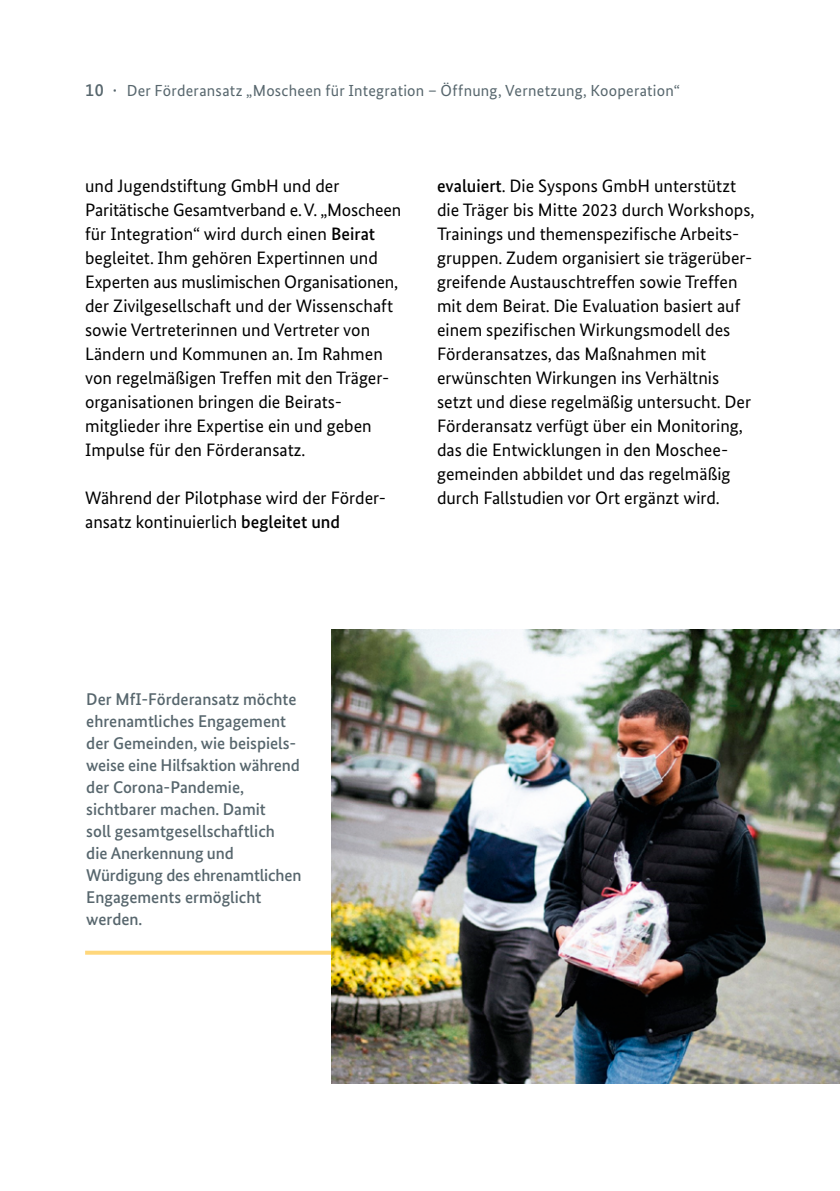
<style>
.page{position:relative;width:840px;height:1191px;background:#fff}
.page>*{position:absolute;margin:0;border:0;box-sizing:border-box;transform-origin:0 0}
.t1{font:18px/24px "Bundes Sans";color:#000}
.t2{font:500 17px/22px "Bundes Sans";color:#57666d}
.t3{font:16px "Bundes Sans";letter-spacing:.015em;color:#57666d}
.s1{font-weight:500;font-size:18px}
.s2{font-weight:500}
</style>
<div class="page">
<svg style="left:85px;top:950px;width:246px;height:4px"></svg>
<img style="left:331px;top:629px;width:508px;height:454px">
<p class="t3" style="left:85px;top:81px;width:596px"><span class="s1">10 ·</span> Der Förderansatz „Moscheen für Integration – Öffnung, Vernetzung, Kooperation“</p>
<p class="t1" style="left:85px;top:174px;width:317px">und Jugendstiftung GmbH und der Paritätische Gesamtverband e.V. „Moscheen für Integration“ wird durch einen <span class="s2">Beirat </span>begleitet. Ihm gehören Expertinnen und Experten aus muslimischen Organisationen, der Zivilgesellschaft und der Wissenschaft sowie Vertreterinnen und Vertreter von Ländern und Kommunen an. Im Rahmen von regelmäßigen Treffen mit den Träger&shy;organisationen bringen die Beirats&shy;mitglieder ihre Expertise ein und geben Impulse für den Förderansatz.</p>
<p class="t1" style="left:85px;top:486px;width:302px">Während der Pilotphase wird der Förder&shy;ansatz kontinuierlich <span class="s2">begleitet und</span></p>
<p class="t1" style="left:437px;top:174px;width:319px"><span class="s2">evaluiert</span>. Die Syspons GmbH unterstützt die Träger bis Mitte 2023 durch Workshops, Trainings und themenspezifische Arbeits&shy;gruppen. Zudem organisiert sie trägerüber&shy;greifende Austauschtreffen sowie Treffen mit dem Beirat. Die Evaluation basiert auf einem spezifischen Wirkungsmodell des Förderansatzes, das Maßnahmen mit erwünschten Wirkungen ins Verhältnis setzt und diese regelmäßig untersucht. Der Förderansatz verfügt über ein Monitoring, das die Entwicklungen in den Moschee&shy;gemeinden abbildet und das regelmäßig durch Fallstudien vor Ort ergänzt wird.</p>
<p class="t2" style="left:86px;top:688px;width:216px">Der MfI-Förderansatz möchte ehrenamtliches Engagement der Gemeinden, wie beispiels&shy;weise eine Hilfsaktion während der Corona-Pandemie, sichtbarer machen. Damit<br>soll gesamtgesellschaftlich<br>die Anerkennung und<br>Würdigung des ehrenamtlichen<br>Engagements ermöglicht werden.</p>
</div>
